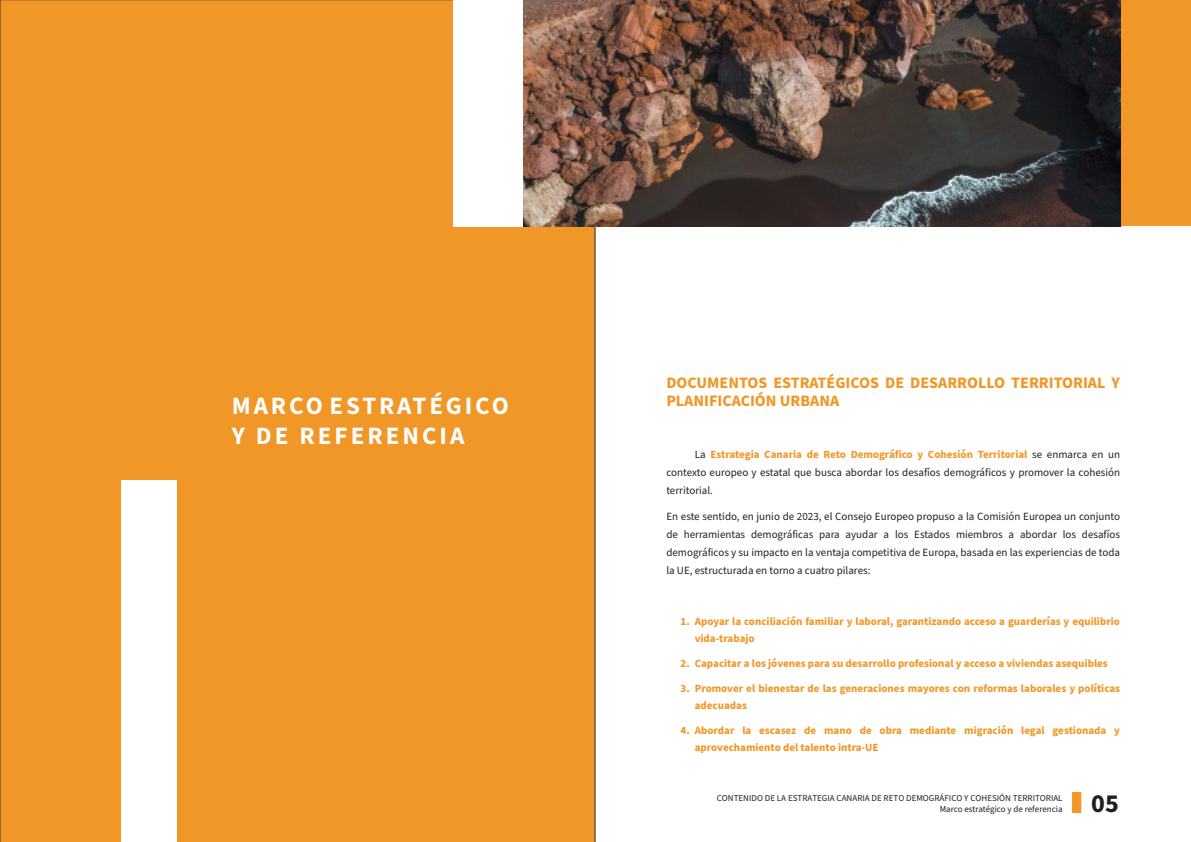
<style>
.page{position:relative;width:1191px;height:842px;background:#fff}
.page>*{position:absolute;margin:0;border:0;box-sizing:border-box;transform-origin:0 0}
.t1{font:700 26px "Source Sans Pro";color:#231f20}
.t2{font:700 25px/30px "Source Sans 3";letter-spacing:.115em;color:#fff}
.t3{font:700 16px/18px "Source Sans Pro";color:#f19727}
.t4{font:11px/18px "Source Sans Pro";color:#231f20;text-align:justify}
.t5{font:700 11px/17px "Source Sans Pro";color:#f19727}
.t6{font:9px/10.8px "Source Sans Pro";color:#231f20;text-align:right}
.s1{font-weight:700;color:#f19727}
</style>
<div class="page">
<div style="left:0;top:0;width:595px;height:842px;background:#f19727"></div>
<div style="left:1120px;top:0;width:71px;height:226px;background:#f19727"></div>
<div style="left:1071px;top:792px;width:10px;height:21px;background:#f19727;border:1px solid #f19727"></div>
<div style="left:453px;top:0;width:70px;height:227px;background:#fff"></div>
<div style="left:121px;top:481px;width:56px;height:361px;background:#fff"></div>
<img style="left:523px;top:0;width:597px;height:226px">
<h2 class="t2" style="left:232px;top:391px;width:278px">MARCO ESTRATÉGICO<br>Y DE REFERENCIA</h2>
<p class="t3" style="left:666px;top:374px;width:455px">DOCUMENTOS ESTRATÉGICOS DE DESARROLLO TERRITORIAL Y<br>PLANIFICACIÓN URBANA</p>
<p class="t4" style="left:666px;top:446px;width:455px;text-indent:28px">La <span class="s1">Estrategia Canaria de Reto Demográfico y Cohesión Territorial</span> se enmarca en un contexto europeo y estatal que busca abordar los desafíos demográficos y promover la cohesión territorial.</p>
<p class="t4" style="left:666px;top:508px;width:455px">En este sentido, en junio de 2023, el Consejo Europeo propuso a la Comisión Europea un conjunto de herramientas demográficas para ayudar a los Estados miembros a abordar los desafíos demográficos y su impacto en la ventaja competitiva de Europa, basada en las experiencias de toda la UE, estructurada en torno a cuatro pilares:</p>
<p class="t5" style="left:694px;top:613px;width:427px;text-indent:-14px">1. Apoyar la conciliación familiar y laboral, garantizando acceso a guarderías y equilibrio vida-trabajo</p>
<p class="t5" style="left:680px;top:655px;width:429px">2. Capacitar a los jóvenes para su desarrollo profesional y acceso a viviendas asequibles</p>
<p class="t5" style="left:694px;top:680px;width:427px;text-indent:-14px">3. Promover el bienestar de las generaciones mayores con reformas laborales y políticas adecuadas</p>
<p class="t5" style="left:694px;top:722px;width:427px;text-indent:-14px">4. Abordar la escasez de mano de obra mediante migración legal gestionada y aprovechamiento del talento intra-UE</p>
<p class="t6" style="left:717px;top:793px;width:347px">CONTENIDO DE LA ESTRATEGIA CANARIA DE RETO DEMOGRÁFICO Y COHESIÓN TERRITORIAL<br>Marco estratégico y de referencia</p>
<h1 class="t1" style="left:1091px;top:785px;width:29px">05</h1>
</div>
